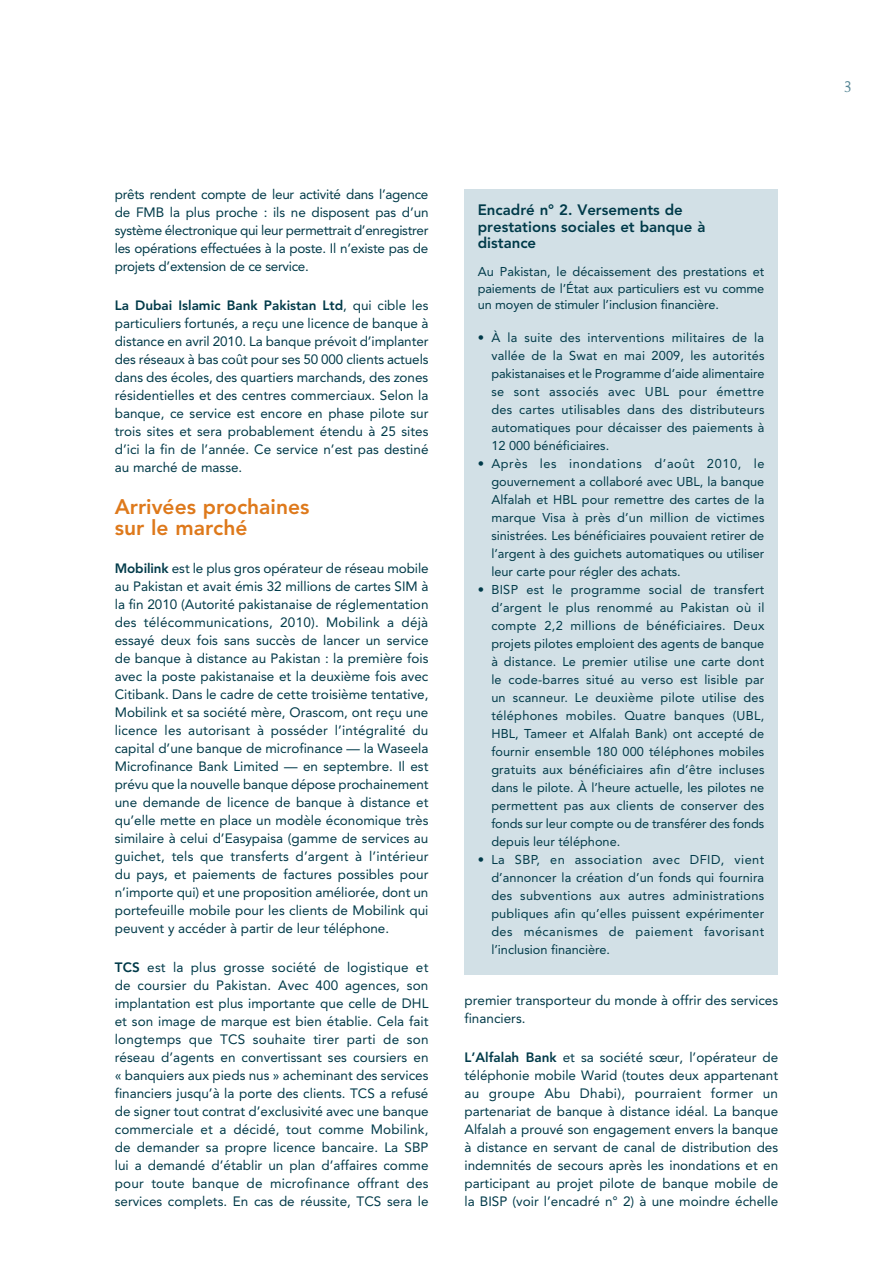
<style>
.page{position:relative;width:893px;height:1263px;background:#fff}
.page>*{position:absolute;margin:0;border:0;box-sizing:border-box;transform-origin:0 0}
.subhead_1{font:800 21px/21px "Avenir";color:#de791b}
.t1{font:18px "Weiss";color:#548594}
.Box_title{font:800 15px/16.5px "Avenir";color:#003a49}
.body_text{font:13.5px/18px "Avenir";color:#003a49;text-align:justify}
.Box_text{font:12.75px/18px "Avenir";color:#003a49;text-align:justify}
.s1{font-weight:800}
</style>
<div class="page">
<div style="left:464px;top:189px;width:314px;height:785px;background:#d2e0e6"></div>
<p class="body_text" style="left:115px;top:186px;width:315px">prêts rendent compte de leur activité dans l’agence de FMB la plus proche : ils ne disposent pas d’un système électronique qui leur permettrait d’enregistrer les opérations effectuées à la poste. Il n’existe pas de projets d’extension de ce service.</p>
<p class="body_text" style="left:115px;top:297px;width:315px"><span class="s1">La Dubai Islamic Bank Pakistan Ltd</span>, qui cible les particuliers fortunés, a reçu une licence de banque à distance en avril 2010. La banque prévoit d’implanter des réseaux à bas coût pour ses 50 000 clients actuels dans des écoles, des quartiers marchands, des zones résidentielles et des centres commerciaux. Selon la banque, ce service est encore en phase pilote sur trois sites et sera probablement étendu à 25 sites d’ici la fin de l’année. Ce service n’est pas destiné au marché de masse.</p>
<p class="subhead_1" style="left:115px;top:496px;width:196px">Arrivées prochaines sur le marché</p>
<p class="body_text" style="left:115px;top:559px;width:315px"><span class="s1">Mobilink</span> est le plus gros opérateur de réseau mobile au Pakistan et avait émis 32 millions de cartes SIM à la fin 2010 (Autorité pakistanaise de réglementation des télécommunications, 2010). Mobilink a déjà essayé deux fois sans succès de lancer un service de banque à distance au Pakistan : la première fois avec la poste pakistanaise et la deuxième fois avec Citibank. Dans le cadre de cette troisième tentative, Mobilink et sa société mère, Orascom, ont reçu une licence les autorisant à posséder l’intégralité du capital d’une banque de microfinance — la Waseela Microfinance Bank Limited — en septembre. Il est prévu que la nouvelle banque dépose prochainement une demande de licence de banque à distance et qu’elle mette en place un modèle économique très similaire à celui d’Easypaisa (gamme de services au guichet, tels que transferts d’argent à l’intérieur du pays, et paiements de factures possibles pour n’importe qui) et une proposition améliorée, dont un portefeuille mobile pour les clients de Mobilink qui peuvent y accéder à partir de leur téléphone.</p>
<p class="body_text" style="left:115px;top:958px;width:315px"><span class="s1">TCS</span> est la plus grosse société de logistique et de coursier du Pakistan. Avec 400 agences, son implantation est plus importante que celle de DHL et son image de marque est bien établie. Cela fait longtemps que TCS souhaite tirer parti de son réseau d’agents en convertissant ses coursiers en « banquiers aux pieds nus » acheminant des services financiers jusqu’à la porte des clients. TCS a refusé de signer tout contrat d’exclusivité avec une banque commerciale et a décidé, tout comme Mobilink, de demander sa propre licence bancaire. La SBP lui a demandé d’établir un plan d’affaires comme pour toute banque de microfinance offrant des services complets. En cas de réussite, TCS sera le</p>
<p class="Box_title" style="left:478px;top:202px;width:229px">Encadré n° 2. Versements de prestations sociales et banque à distance</p>
<p class="Box_text" style="left:478px;top:264px;width:288px;line-height:16.5px">Au Pakistan, le décaissement des prestations et paiements de l’État aux particuliers est vu comme un moyen de stimuler l’inclusion financière.</p>
<p class="Box_text" style="left:491px;top:329px;width:275px;text-indent:-14px">• À la suite des interventions militaires de la vallée de la Swat en mai 2009, les autorités pakistanaises et le Programme d’aide alimentaire se sont associés avec UBL pour émettre des cartes utilisables dans des distributeurs automatiques pour décaisser des paiements à 12 000 bénéficiaires.</p>
<p class="Box_text" style="left:491px;top:455px;width:275px;text-indent:-14px">• Après les inondations d’août 2010, le gouvernement a collaboré avec UBL, la banque Alfalah et HBL pour remettre des cartes de la marque Visa à près d’un million de victimes sinistrées. Les bénéficiaires pouvaient retirer de l’argent à des guichets automatiques ou utiliser leur carte pour régler des achats.</p>
<p class="Box_text" style="left:491px;top:581px;width:275px;text-indent:-14px">• BISP est le programme social de transfert d’argent le plus renommé au Pakistan où il compte 2,2 millions de bénéficiaires. Deux projets pilotes emploient des agents de banque à distance. Le premier utilise une carte dont le code-barres situé au verso est lisible par un scanneur. Le deuxième pilote utilise des téléphones mobiles. Quatre banques (UBL, HBL, Tameer et Alfalah Bank) ont accepté de fournir ensemble 180 000 téléphones mobiles gratuits aux bénéficiaires afin d’être incluses dans le pilote. À l’heure actuelle, les pilotes ne permettent pas aux clients de conserver des fonds sur leur compte ou de transférer des fonds depuis leur téléphone.</p>
<p class="Box_text" style="left:491px;top:851px;width:274px;text-indent:-14px">• La SBP, en association avec DFID, vient d’annoncer la création d’un fonds qui fournira des subventions aux autres administrations publiques afin qu’elles puissent expérimenter des mécanismes de paiement favorisant l’inclusion financière.</p>
<p class="body_text" style="left:464px;top:992px;width:315px">premier transporteur du monde à offrir des services financiers.</p>
<p class="body_text" style="left:464px;top:1049px;width:315px"><span class="s1">L’Alfalah Bank</span> et sa société sœur, l’opérateur de téléphonie mobile Warid (toutes deux appartenant au groupe Abu Dhabi), pourraient former un partenariat de banque à distance idéal. La banque Alfalah a prouvé son engagement envers la banque à distance en servant de canal de distribution des indemnités de secours après les inondations et en participant au projet pilote de banque mobile de la BISP (voir l’encadré n° 2) à une moindre échelle</p>
<p class="t1" style="left:843px;top:76px;width:10px">3</p>
</div>
